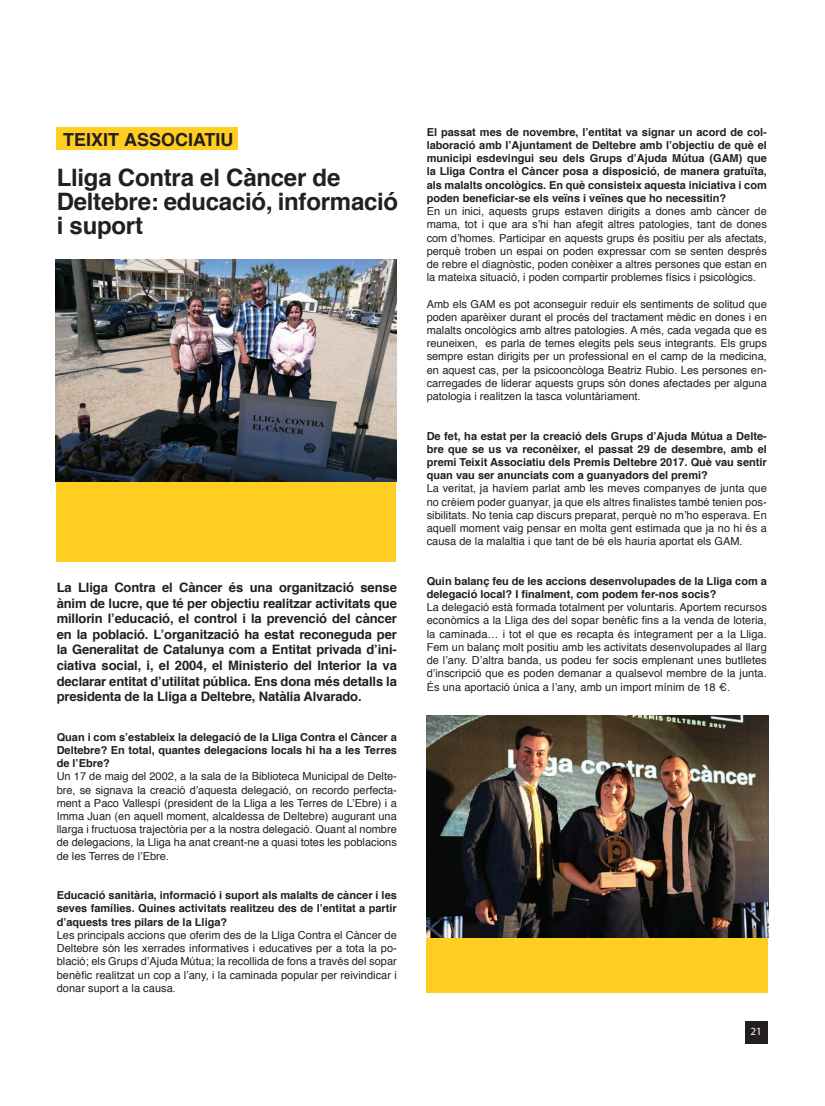
<style>
.page{position:relative;width:825px;height:1106px;background:#fff}
.page>*{position:absolute;margin:0;border:0;box-sizing:border-box;transform-origin:0 0}
.t1{font:700 24px/24px "Helvetica";letter-spacing:-.01em;color:#231f20}
.t2{font:700 18px "Helvetica LT Pro";color:#231f20}
.t3{font:700 13px/15.6px "Helvetica";letter-spacing:-.01em;color:#231f20;text-align:justify}
.t4{font:11px/13.2px "Helvetica";color:#231f20;text-align:justify}
.t5{font:700 11px/13.2px "Helvetica";color:#231f20;text-align:justify}
.t6{font:11px "Myriad Pro";color:#fff}
</style>
<div class="page">
<div style="left:745px;top:1020px;width:23px;height:23px;background:#231f20"></div>
<div style="left:57px;top:128px;width:181px;height:22px;background:#ffce21"></div>
<div style="left:56px;top:481px;width:340px;height:81px;background:#ffce21"></div>
<img style="left:56px;top:259px;width:341px;height:222px">
<div style="left:427px;top:937px;width:341px;height:55px;background:#ffce21"></div>
<img style="left:427px;top:715px;width:341px;height:222px">
<h2 class="t2" style="left:63px;top:128px;width:172px">TEIXIT ASSOCIATIU</h2>
<h1 class="t1" style="left:57px;top:166px;width:343px">Lliga Contra el Càncer de<br>Deltebre: educació, informació i suport</h1>
<p class="t3" style="left:57px;top:579px;width:342px">La Lliga Contra el Càncer és una organització sense ànim de lucre, que té per objectiu realitzar activitats que millorin l’educació, el control i la prevenció del càncer en la població. L’organització ha estat reconeguda per la Generalitat de Catalunya com a Entitat privada d’ini&shy;ciativa social, i, el 2004, el Ministerio del Interior la va declarar entitat d’utilitat pública. Ens dona més detalls la presidenta de la Lliga a Deltebre, Natàlia Alvarado.</p>
<p class="t5" style="left:57px;top:730px;width:342px">Quan i com s’estableix la delegació de la Lliga Contra el Càncer a Deltebre? En total, quantes delegacions locals hi ha a les Terres de l’Ebre?</p>
<p class="t4" style="left:57px;top:770px;width:342px">Un 17 de maig del 2002, a la sala de la Biblioteca Municipal de Delte&shy;bre, se signava la creació d’aquesta delegació, on recordo perfecta&shy;ment a Paco Vallespí (president de la Lliga a les Terres de L’Ebre) i a Imma Juan (en aquell moment, alcaldessa de Deltebre) augurant una llarga i fructuosa trajectòria per a la nostra delegació. Quant al nombre de delegacions, la Lliga ha anat creant-ne a quasi totes les poblacions de les Terres de l’Ebre.</p>
<p class="t5" style="left:57px;top:889px;width:342px">Educació sanitària, informació i suport als malalts de càncer i les seves famílies. Quines activitats realitzeu des de l’entitat a partir d’aquests tres pilars de la Lliga?</p>
<p class="t4" style="left:57px;top:928px;width:342px">Les principals accions que oferim des de la Lliga Contra el Càncer de Deltebre són les xerrades informatives i educatives per a tota la po&shy;blació; els Grups d’Ajuda Mútua; la recollida de fons a través del sopar benèfic realitzat un cop a l’any, i la caminada popular per reivindicar i donar suport a la causa.</p>
<p class="t5" style="left:427px;top:125px;width:342px">El passat mes de novembre, l’entitat va signar un acord de col· laboració amb l’Ajuntament de Deltebre amb l’objectiu de què el municipi esdevingui seu dels Grups d’Ajuda Mútua (GAM) que la Lliga Contra el Càncer posa a disposició, de manera gratuïta, als malalts oncològics. En què consisteix aquesta iniciativa i com poden beneficiar-se els veïns i veïnes que ho necessitin?</p>
<p class="t4" style="left:427px;top:205px;width:342px">En un inici, aquests grups estaven dirigits a dones amb càncer de mama, tot i que ara s’hi han afegit altres patologies, tant de dones com d’homes. Participar en aquests grups és positiu per als afectats, perquè troben un espai on poden expressar com se senten després de rebre el diagnòstic, poden conèixer a altres persones que estan en la mateixa situació, i poden compartir problemes físics i psicològics.</p>
<p class="t4" style="left:427px;top:297px;width:342px">Amb els GAM es pot aconseguir reduir els sentiments de solitud que poden aparèixer durant el procés del tractament mèdic en dones i en malalts oncològics amb altres patologies. A més, cada vegada que es reuneixen, es parla de temes elegits pels seus integrants. Els grups sempre estan dirigits per un professional en el camp de la medicina, en aquest cas, per la psicooncòloga Beatriz Rubio. Les persones en&shy;carregades de liderar aquests grups són dones afectades per alguna patologia i realitzen la tasca voluntàriament.</p>
<p class="t5" style="left:427px;top:429px;width:342px">De fet, ha estat per la creació dels Grups d’Ajuda Mútua a Delte&shy;bre que se us va reconèixer, el passat 29 de desembre, amb el premi Teixit Associatiu dels Premis Deltebre 2017. Què vau sentir quan vau ser anunciats com a guanyadors del premi?</p>
<p class="t4" style="left:427px;top:482px;width:342px">La veritat, ja havíem parlat amb les meves companyes de junta que no crèiem poder guanyar, ja que els altres finalistes també tenien pos&shy;sibilitats. No tenia cap discurs preparat, perquè no m’ho esperava. En aquell moment vaig pensar en molta gent estimada que ja no hi és a causa de la malaltia i que tant de bé els hauria aportat els GAM.</p>
<p class="t5" style="left:427px;top:574px;width:342px">Quin balanç feu de les accions desenvolupades de la Lliga com a delegació local? I finalment, com podem fer-nos socis?</p>
<p class="t4" style="left:427px;top:601px;width:342px">La delegació està formada totalment per voluntaris. Aportem recursos econòmics a la Lliga des del sopar benèfic fins a la venda de loteria, la caminada… i tot el que es recapta és íntegrament per a la Lliga.<br>Fem un balanç molt positiu amb les activitats desenvolupades al llarg de l’any. D’altra banda, us podeu fer socis emplenant unes butlletes d’inscripció que es poden demanar a qualsevol membre de la junta.<br>És una aportació única a l’any, amb un import mínim de 18 €.</p>
<p class="t6" style="left:750px;top:1024px;width:13px">21</p>
</div>
